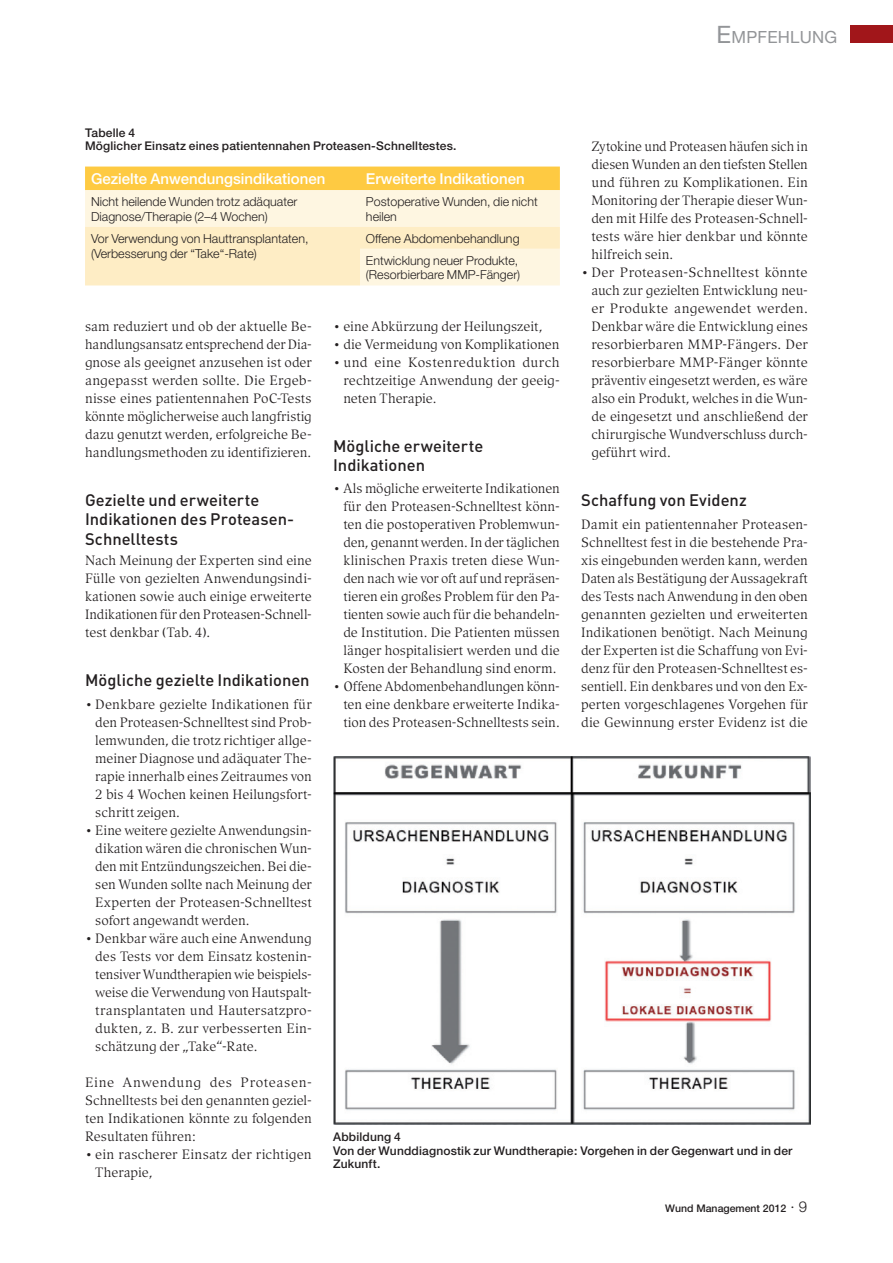
<style>
.page{position:relative;width:893px;height:1263px;background:#fff}
.page>*{position:absolute;margin:0;border:0;box-sizing:border-box;transform-origin:0 0}
.t1{font:16.8px "Helvetica Neue";letter-spacing:.015em;color:#939598}
.t2{font:500 16.5px/19.5px "DIN Pro";color:#231f20}
.t3{font:500 15px "Helvetica Neue";color:#fff}
.t4{font:13.5px/18px "Compatil Exquisit LT";letter-spacing:-.005em;color:#231f20;text-align:justify}
.t5{font:300 12.45px/15px "Helvetica Neue";color:#231f20}
.t6{font:500 12px/13.5px "Helvetica Neue";letter-spacing:.015em;color:#231f20}
.t7{font:500 10.5px "Helvetica Neue";color:#231f20}
.s1{font-size:24px}
.s2{font-weight:300;font-size:15px}
</style>
<div class="page">
<div style="left:850px;top:26px;width:43px;height:17px;background:#a1161a"></div>
<img style="left:333px;top:756px;width:477px;height:369px">
<div style="left:85px;top:167px;width:475px;height:23px;background:#feca42"></div>
<div style="left:85px;top:190px;width:475px;height:37px;background:#fef6e1"></div>
<svg style="left:85px;top:227px;width:475px;height:58px;background:#feefcc"></svg>
<p class="t1" style="left:717px;top:27px;width:122px"><span class="s1">E</span>MPFEHLUNG</p>
<p class="t6" style="left:85px;top:126px;width:373px">Tabelle 4<br>Möglicher Einsatz eines patientennahen Proteasen-Schnelltestes.</p>
<p class="t4" style="left:591px;top:137px;width:218px">Zytokine und Proteasen häufen sich in diesen Wunden an den tiefsten Stellen und führen zu Komplikationen. Ein Monitoring der Therapie dieser Wun&shy;den mit Hilfe des Proteasen-Schnell&shy;tests wäre hier denkbar und könnte hilfreich sein.</p>
<p class="t4" style="left:591px;top:263px;width:218px;text-indent:-10px">• Der Proteasen-Schnelltest könnte auch zur gezielten Entwicklung neu&shy;er Produkte angewendet werden.<br>Denkbar wäre die Entwicklung eines resorbierbaren MMP-Fängers. Der resorbierbare MMP-Fänger könnte präventiv eingesetzt werden, es wäre also ein Produkt, welches in die Wun&shy;de eingesetzt und anschließend der chirurgische Wundverschluss durch&shy;geführt wird.</p>
<p class="t2" style="left:581px;top:489px;width:167px">Schaffung von Evidenz</p>
<p class="t4" style="left:581px;top:515px;width:228px">Damit ein patientennaher Proteasen-Schnelltest fest in die bestehende Pra&shy;xis eingebunden werden kann, werden Daten als Bestätigung der Aussagekraft des Tests nach Anwendung in den oben genannten gezielten und erweiterten Indikationen benötigt. Nach Meinung der Experten ist die Schaffung von Evi&shy;denz für den Proteasen-Schnelltest es&shy;sentiell. Ein denkbares und von den Ex&shy;perten vorgeschlagenes Vorgehen für die Gewinnung erster Evidenz ist die</p>
<p class="t3" style="left:91px;top:170px;width:236px">Gezielte Anwendungsindikationen</p>
<p class="t3" style="left:366px;top:170px;width:160px">Erweiterte Indikationen</p>
<p class="t5" style="left:91px;top:194px;width:208px">Nicht heilende Wunden trotz adäquater<br>Diagnose/Therapie (2–4 Wochen)</p>
<p class="t5" style="left:366px;top:194px;width:173px">Postoperative Wunden, die nicht heilen</p>
<p class="t5" style="left:91px;top:231px;width:219px">Vor Verwendung von Hauttransplantaten, (Verbesserung der “Take“-Rate)</p>
<p class="t5" style="left:366px;top:227px;width:155px;line-height:21.8px">Offene Abdomenbehandlung<br>Entwicklung neuer Produkte,</p>
<p class="t5" style="left:366px;top:267px;width:156px">(Resorbierbare MMP-Fänger)</p>
<p class="t4" style="left:85px;top:317px;width:228px">sam reduziert und ob der aktuelle Be&shy;handlungsansatz entsprechend der Dia&shy;gnose als geeignet anzusehen ist oder angepasst werden sollte. Die Ergeb&shy;nisse eines patientennahen PoC-Tests könnte möglicherweise auch langfristig dazu genutzt werden, erfolgreiche Be&shy;handlungsmethoden zu identifizieren.</p>
<p class="t2" style="left:85px;top:489px;width:211px">Gezielte und erweiterte<br>Indikationen des Proteasen-<br>Schnelltests</p>
<p class="t4" style="left:85px;top:551px;width:228px">Nach Meinung der Experten sind eine Fülle von gezielten Anwendungsindi&shy;kationen sowie auch einige erweiterte Indikationen für den Proteasen-Schnell&shy;test denkbar (Tab. 4).</p>
<p class="t2" style="left:85px;top:669px;width:226px">Mögliche gezielte Indikationen</p>
<p class="t4" style="left:95px;top:695px;width:218px;text-indent:-10px">• Denkbare gezielte Indikationen für den Proteasen-Schnelltest sind Prob&shy;lemwunden, die trotz richtiger allge&shy;meiner Diagnose und adäquater The&shy;rapie innerhalb eines Zeitraumes von 2 bis 4 Wochen keinen Heilungsfort&shy;schritt zeigen.</p>
<p class="t4" style="left:95px;top:821px;width:218px;text-indent:-10px">• Eine weitere gezielte Anwendungsin&shy;dikation wären die chronischen Wun&shy;den mit Entzündungszeichen. Bei die&shy;sen Wunden sollte nach Meinung der Experten der Proteasen-Schnelltest sofort angewandt werden.</p>
<p class="t4" style="left:95px;top:929px;width:218px;text-indent:-10px">• Denkbar wäre auch eine Anwendung des Tests vor dem Einsatz kostenin&shy;tensiver Wundtherapien wie beispiels&shy;weise die Verwendung von Hautspalt&shy;transplantaten und Hautersatzpro&shy;dukten, z. B. zur verbesserten Ein&shy;schätzung der „Take“-Rate.</p>
<p class="t4" style="left:85px;top:1073px;width:228px">Eine Anwendung des Proteasen-Schnelltests bei den genannten geziel&shy;ten Indikationen könnte zu folgenden Resultaten führen:</p>
<p class="t4" style="left:95px;top:1145px;width:218px;text-indent:-10px">• ein rascherer Einsatz der richtigen<br>Therapie,</p>
<p class="t4" style="left:333px;top:317px;width:211px">• eine Abkürzung der Heilungszeit,</p>
<p class="t4" style="left:333px;top:335px;width:228px">• die Vermeidung von Komplikationen</p>
<p class="t4" style="left:343px;top:353px;width:218px;text-indent:-10px">• und eine Kostenreduktion durch rechtzeitige Anwendung der geeig&shy;neten Therapie.</p>
<p class="t2" style="left:333px;top:435px;width:152px">Mögliche erweiterte<br>Indikationen</p>
<p class="t4" style="left:343px;top:479px;width:218px;text-indent:-10px">• Als mögliche erweiterte Indikationen für den Proteasen-Schnelltest könn&shy;ten die postoperativen Problemwun&shy;den, genannt werden. In der täglichen klinischen Praxis treten diese Wun&shy;den nach wie vor oft auf und repräsen&shy;tieren ein großes Problem für den Pa&shy;tienten sowie auch für die behandeln&shy;de Institution. Die Patienten müssen länger hospitalisiert werden und die Kosten der Behandlung sind enorm.</p>
<p class="t4" style="left:343px;top:677px;width:218px;text-indent:-10px">• Offene Abdomenbehandlungen könn&shy;ten eine denkbare erweiterte Indika&shy;tion des Proteasen-Schnelltests sein.</p>
<p class="t6" style="left:333px;top:1130px;width:461px">Abbildung 4<br>Von der Wunddiagnostik zur Wundtherapie: Vorgehen in der Gegenwart und in der<br>Zukunft.</p>
<p class="t7" style="left:665px;top:1201px;width:144px">Wund Management 2012 <span class="s2">· 9</span></p>
</div>
